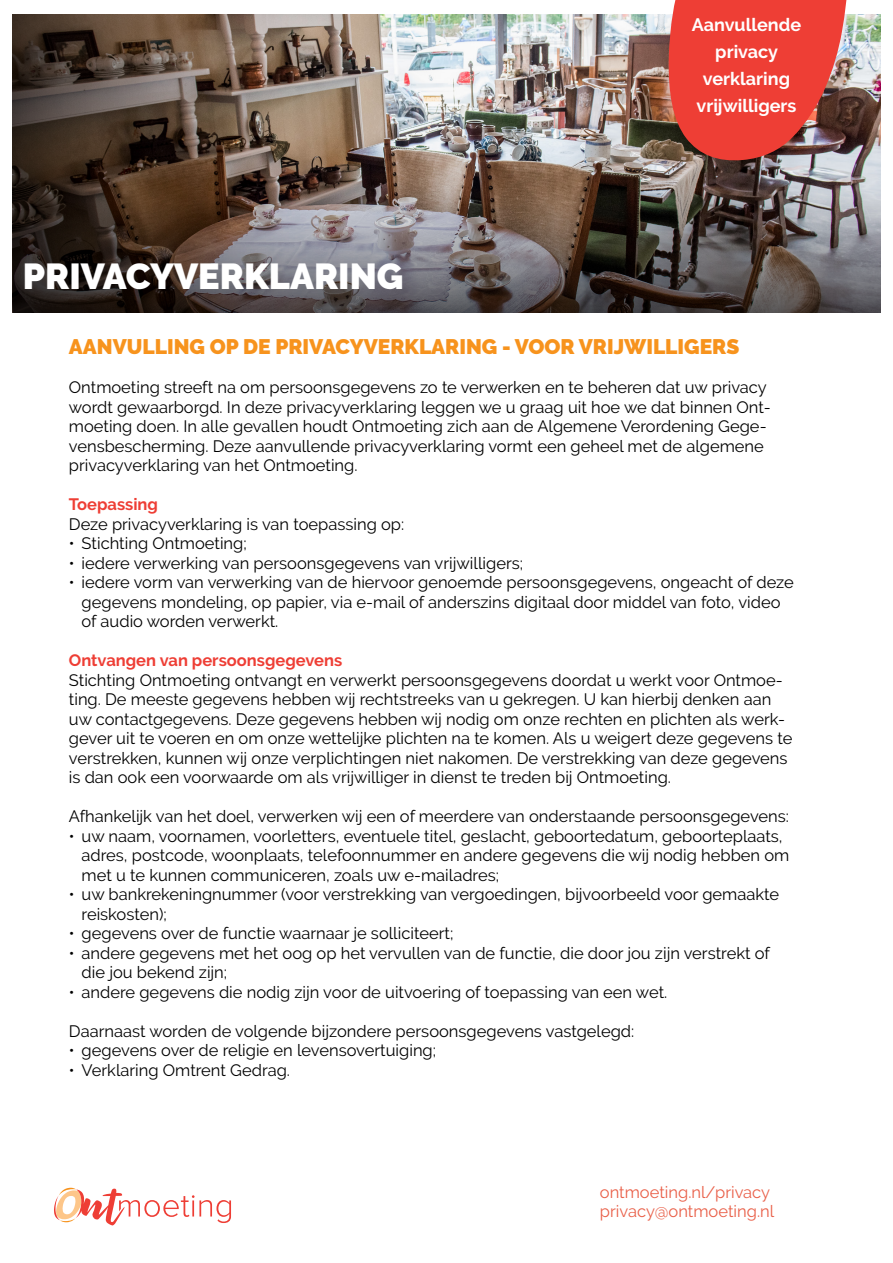
<style>
.page{position:relative;width:893px;height:1263px;background:#fff}
.page>*{position:absolute;margin:0;border:0;box-sizing:border-box;transform-origin:0 0}
.t1{font:900 36px "Raleway";color:#fff}
.t2{font:900 21px "Raleway";color:#f7931d}
.t3{font:700 18px/27px "Raleway";color:#fff;text-align:center}
.t4{font:16.5px/19.5px "Raleway";color:#000}
.t5{font:16.5px "Raleway";color:#e95f48}
.t6{font:700 16.5px "Raleway";color:#ee3e35}
.s1{font-weight:700;color:#ee3e35}
</style>
<div class="page">
<img style="left:13px;top:14px;width:867px;height:299px">
<img style="left:408px;top:101px;width:472px;height:211px">
<img style="left:13px;top:14px;width:395px;height:298px">
<svg style="left:667px;top:0;width:182px;height:162px;background:#d6473f"></svg>
<svg style="left:54px;top:1188px;width:177px;height:38px"></svg>
<p class="t1" style="left:23px;top:255px;width:382px">PRIVACYVERKLARING</p>
<p class="t3" style="left:692px;top:11px;width:111px">Aanvullende privacy verklaring vrijwilligers</p>
<p class="t2" style="left:69px;top:334px;width:672px">AANVULLING OP DE PRIVACYVERKLARING - VOOR VRIJWILLIGERS</p>
<p class="t4" style="left:69px;top:377px;width:703px">Ontmoeting streeft na om persoonsgegevens zo te verwerken en te beheren dat uw privacy wordt gewaarborgd. In deze privacyverklaring leggen we u graag uit hoe we dat binnen Ont&shy;moeting doen. In alle gevallen houdt Ontmoeting zich aan de Algemene Verordening Gege&shy;vensbescherming. Deze aanvullende privacyverklaring vormt een geheel met de algemene privacyverklaring van het Ontmoeting.</p>
<p class="t4" style="left:69px;top:494px;width:337px"><span class="s1">Toepassing<br></span>Deze privacyverklaring is van toepassing op:</p>
<p class="t4" style="left:69px;top:533px;width:179px">• Stichting Ontmoeting;</p>
<p class="t4" style="left:69px;top:553px;width:456px">• iedere verwerking van persoonsgegevens van vrijwilligers;</p>
<p class="t4" style="left:82px;top:572px;width:714px;text-indent:-13px">• iedere vorm van verwerking van de hiervoor genoemde persoonsgegevens, ongeacht of deze gegevens mondeling, op papier, via e-mail of anderszins digitaal door middel van foto, video of audio worden verwerkt.</p>
<p class="t6" style="left:69px;top:651px;width:275px">Ontvangen van persoonsgegevens</p>
<p class="t4" style="left:69px;top:670px;width:725px">Stichting Ontmoeting ontvangt en verwerkt persoonsgegevens doordat u werkt voor Ontmoe&shy;ting. De meeste gegevens hebben wij rechtstreeks van u gekregen. U kan hierbij denken aan uw contactgegevens. Deze gegevens hebben wij nodig om onze rechten en plichten als werk&shy;gever uit te voeren en om onze wettelijke plichten na te komen. Als u weigert deze gegevens te verstrekken, kunnen wij onze verplichtingen niet nakomen. De verstrekking van deze gegevens is dan ook een voorwaarde om als vrijwilliger in dienst te treden bij Ontmoeting.</p>
<p class="t4" style="left:69px;top:806px;width:722px">Afhankelijk van het doel, verwerken wij een of meerdere van onderstaande persoonsgegevens:</p>
<p class="t4" style="left:82px;top:826px;width:709px;text-indent:-13px">• uw naam, voornamen, voorletters, eventuele titel, geslacht, geboortedatum, geboorteplaats, adres, postcode, woonplaats, telefoonnummer en andere gegevens die wij nodig hebben om met u te kunnen communiceren, zoals uw e-mailadres;</p>
<p class="t4" style="left:82px;top:884px;width:699px;text-indent:-13px">• uw bankrekeningnummer (voor verstrekking van vergoedingen, bijvoorbeeld voor gemaakte reiskosten);</p>
<p class="t4" style="left:69px;top:923px;width:386px">• gegevens over de functie waarnaar je solliciteert;</p>
<p class="t4" style="left:82px;top:943px;width:690px;text-indent:-13px">• andere gegevens met het oog op het vervullen van de functie, die door jou zijn verstrekt of die jou bekend zijn;</p>
<p class="t4" style="left:69px;top:982px;width:600px">• andere gegevens die nodig zijn voor de uitvoering of toepassing van een wet.</p>
<p class="t4" style="left:69px;top:1021px;width:567px">Daarnaast worden de volgende bijzondere persoonsgegevens vastgelegd:</p>
<p class="t4" style="left:69px;top:1040px;width:369px">• gegevens over de religie en levensovertuiging;</p>
<p class="t4" style="left:69px;top:1060px;width:223px">• Verklaring Omtrent Gedrag.</p>
<p class="t5" style="left:600px;top:1182px;width:172px">ontmoeting.nl/privacy</p>
<p class="t5" style="left:600px;top:1201px;width:176px">privacy@ontmoeting.nl</p>
</div>
